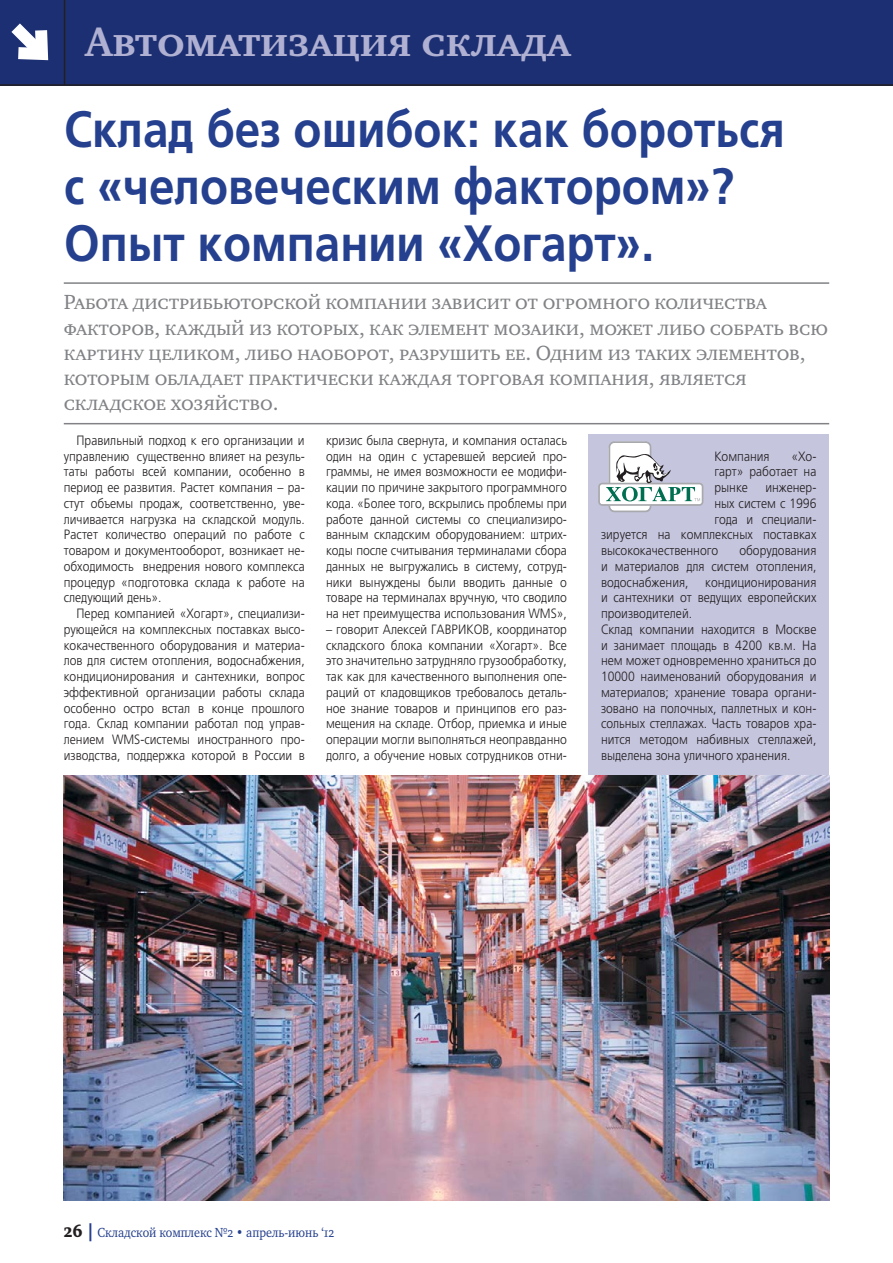
<style>
.page{position:relative;width:893px;height:1263px;background:#fff}
.page>*{position:absolute;margin:0;border:0;box-sizing:border-box;transform-origin:0 0}
.t1{font:51px/57px "AG Foreigner Medium C";color:#25408e;scale:.9 1}
.t2{font:700 42px "Charter SCC";color:#b0b0d2}
.t3{font:21px/25.2px "Charter SCC";letter-spacing:-.01em;color:#808285}
.t4{font:13.5px/15.8px "AG Foreigner Light C";color:#231f20;text-align:justify;scale:.9 1}
.t5{font:13.5px "Charter OSC";color:#25408e;scale:.9 1}
.s1{font-family:"Charter Black OSC";font-size:18px;color:#231f20}
.s2{font-family:"Charter Black C";font-size:18px}
</style>
<div class="page">
<div style="left:51px;top:0;width:842px;height:85px;background:#1c2f72"></div>
<div style="left:0;top:0;width:64px;height:85px;background:#1c2f72"></div>
<hr style="left:64px;top:0;width:1px;height:85px;background:#231f20">
<hr style="left:0;top:84px;width:893px;height:2px;background:#231f20">
<svg style="left:11px;top:23px;width:38px;height:38px"></svg>
<hr style="left:64px;top:282px;width:765px;height:2px;background:#808285">
<hr style="left:64px;top:423px;width:765px;height:1px;background:#808285">
<div style="left:588px;top:435px;width:241px;height:341px;background:#c5c5de"></div>
<img style="left:64px;top:776px;width:765px;height:425px">
<svg style="left:598px;top:441px;width:105px;height:71px"></svg>
<h2 class="t2" style="left:85px;top:16px;width:487px">Автоматизация склада</h2>
<h1 class="t1" style="left:64px;top:103px;width:803px">Склад без ошибок: как бороться с «человеческим фактором»?<br>Опыт компании «Хогарт».</h1>
<p class="t3" style="left:64px;top:289px;width:766px">Работа дистрибьюторской компании зависит от огромного количества факторов, каждый из которых, как элемент мозаики, может либо собрать всю картину целиком, либо наоборот, разрушить ее. Одним из таких элементов, которым обладает практически каждая торговая компания, является складское хозяйство.</p>
<p class="t4" style="left:714px;top:449px;width:63px">Компания</p>
<p class="t4" style="left:326px;top:433px;width:269px">кризис была свернута, и компания осталась один на один с устаревшей версией про&shy;граммы, не имея возможности ее модифи&shy;кации по причине закрытого программного кода. «Более того, вскрылись проблемы при работе данной системы со специализиро&shy;ванным складским оборудованием: штрих&shy;коды после считывания терминалами сбора данных не выгружались в систему, сотруд&shy;ники вынуждены были вводить данные о товаре на терминалах вручную, что сводило на нет преимущества использования WMS»,</p>
<p class="t4" style="left:326px;top:622px;width:269px">– говорит Алексей ГАВРИКОВ, координатор складского блока компании «Хогарт». Все это значительно затрудняло грузообработку, так как для качественного выполнения опе&shy;раций от кладовщиков требовалось деталь&shy;ное знание товаров и принципов его раз&shy;мещения на складе. Отбор, приемка и иные операции могли выполняться неоправданно долго, а обучение новых сотрудников отни-</p>
<p class="t4" style="left:64px;top:433px;width:269px;text-indent:13px">Правильный подход к его организации и управлению существенно влияет на резуль&shy;таты работы всей компании, особенно в период ее развития. Растет компания – ра&shy;стут объемы продаж, соответственно, уве&shy;личивается нагрузка на складской модуль.<br>Растет количество операций по работе с товаром и документооборот, возникает не&shy;обходимость внедрения нового комплекса процедур «подготовка склада к работе на следующий день».</p>
<p class="t4" style="left:64px;top:606px;width:269px;text-indent:13px">Перед компанией «Хогарт», специализи&shy;рующейся на комплексных поставках высо&shy;кокачественного оборудования и материа&shy;лов для систем отопления, водоснабжения, кондиционирования и сантехники, вопрос эффективной организации работы склада особенно остро встал в конце прошлого года. Склад компании работал под управ&shy;лением WMS-системы иностранного про&shy;изводства, поддержка которой в России в</p>
<p class="t4" style="left:714px;top:449px;width:115px;text-indent:77px">«Хо&shy;гарт» работает на рынке</p>
<p class="t4" style="left:765px;top:480px;width:58px">инженер-</p>
<p class="t4" style="left:714px;top:496px;width:115px">ных систем с 1996</p>
<p class="t4" style="left:714px;top:512px;width:115px">года и специали-</p>
<p class="t4" style="left:601px;top:527px;width:241px">зируется на комплексных поставках</p>
<p class="t4" style="left:601px;top:543px;width:132px">высококачественного</p>
<p class="t4" style="left:601px;top:543px;width:241px;text-align:left;text-indent:138px">оборудования и материалов для систем отопления, водоснабжения, кондиционирования и сантехники от ведущих европейских производителей.<br>Склад компании находится в Москве и занимает площадь в 4200 кв.м. На нем может одновременно храниться до 10000 наименований оборудования и материалов; хранение товара органи&shy;зовано на полочных, паллетных и кон&shy;сольных стеллажах. Часть товаров хра&shy;нится методом набивных стеллажей, выделена зона уличного хранения.</p>
<p class="t5" style="left:64px;top:1227px;width:302px"><span class="s1">26</span> <span class="s2">|</span> Складской комплекс №2 • апрель-июнь ‘12</p>
</div>
